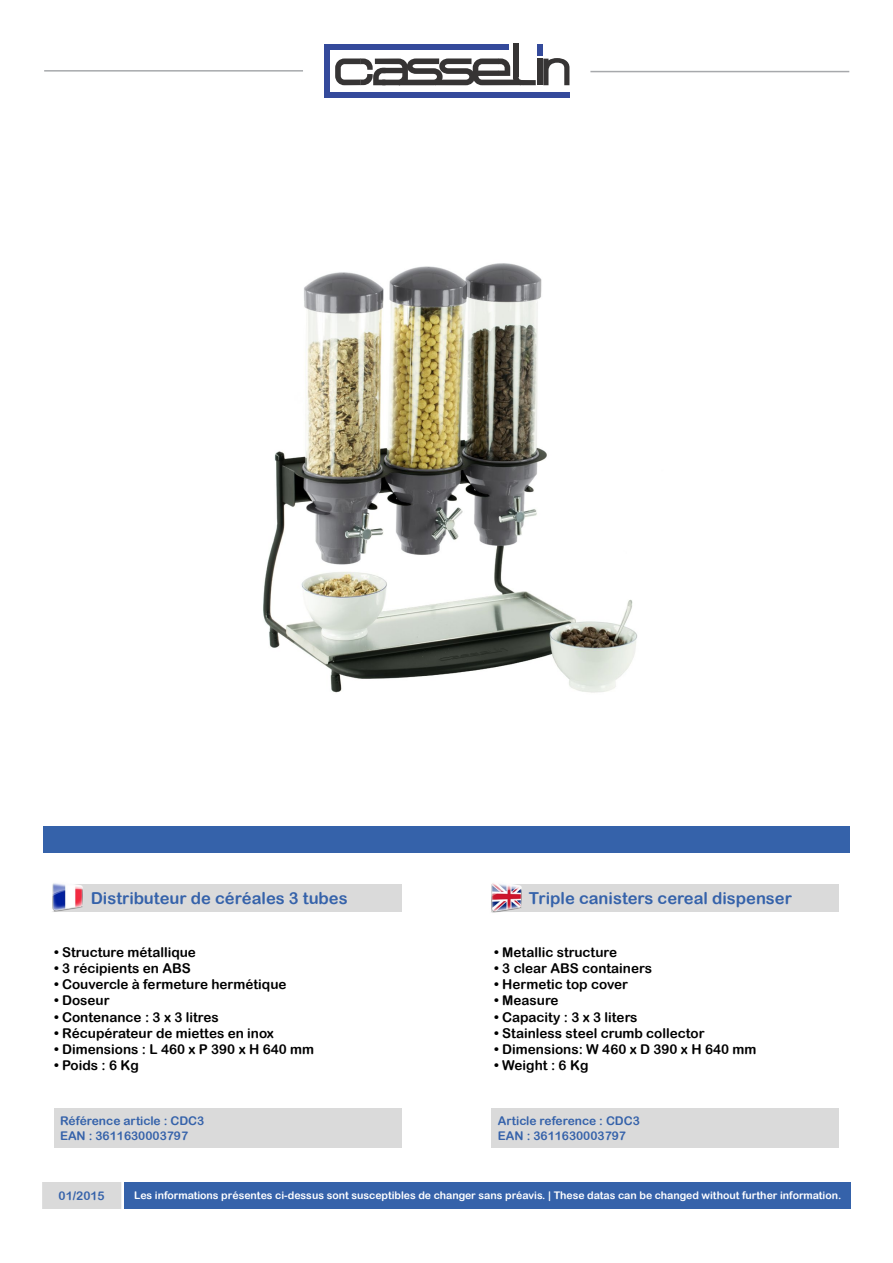
<style>
.page{position:relative;width:893px;height:1263px;background:#fff}
.page>*{position:absolute;margin:0;border:0;box-sizing:border-box;transform-origin:0 0}
.t1{font:900 54.3px "Walkway";color:#363434}
.t2{font:16.5px "Arial Rounded MT Bold";color:#3562aa}
.t3{font:13.5px "Arial Rounded MT Bold";color:#000}
.t4{font:12px/14.4px "Arial Rounded MT Bold";color:#3562aa}
.t5{font:10.5px "Arial Rounded MT Bold";color:#fff}
</style>
<div class="page">
<div style="left:42px;top:1182px;width:80px;height:27px;background:#dadada"></div>
<div style="left:54px;top:1108px;width:347px;height:40px;background:#dadada"></div>
<div style="left:492px;top:1108px;width:347px;height:40px;background:#dadada"></div>
<div style="left:324px;top:92px;width:246px;height:6px;background:#344a9b"></div>
<div style="left:324px;top:44px;width:184px;height:6px;background:#344a9b"></div>
<div style="left:324px;top:47px;width:5px;height:48px;background:#344a9b"></div>
<div style="left:537px;top:59px;width:5px;height:26px;background:#363434"></div>
<div style="left:513px;top:44px;width:5px;height:33px;background:#363434"></div>
<div style="left:523px;top:80px;width:13px;height:5px;background:#363434"></div>
<svg style="left:335px;top:58px;width:188px;height:27px"></svg>
<div style="left:537px;top:44px;width:5px;height:11px;background:#344a9b"></div>
<hr style="left:44px;top:70px;width:259px;height:2px;background:#a7a9ac">
<hr style="left:590px;top:71px;width:259px;height:1px;background:#a7a9ac">
<div style="left:125px;top:1182px;width:725px;height:27px;background:#3562aa"></div>
<div style="left:43px;top:826px;width:807px;height:27px;background:#3562aa"></div>
<img style="left:491px;top:883px;width:33px;height:30px">
<img style="left:52px;top:883px;width:32px;height:29px">
<img style="left:263px;top:263px;width:375px;height:430px">
<h1 class="t1" style="left:542px;top:38px;width:30px">n</h1>
<p class="t2" style="left:91px;top:888px;width:258px">Distributeur de céréales 3 tubes</p>
<p class="t2" style="left:529px;top:888px;width:265px">Triple canisters cereal dispenser</p>
<p class="t3" style="left:54px;top:944px;width:143px">• Structure métallique</p>
<p class="t3" style="left:54px;top:960px;width:138px">• 3 récipients en ABS</p>
<p class="t3" style="left:54px;top:976px;width:234px">• Couvercle à fermeture hermétique</p>
<p class="t3" style="left:54px;top:992px;width:57px">• Doseur</p>
<p class="t3" style="left:54px;top:1009px;width:166px">• Contenance : 3 x 3 litres</p>
<p class="t3" style="left:54px;top:1025px;width:221px">• Récupérateur de miettes en inox</p>
<p class="t3" style="left:54px;top:1041px;width:262px">• Dimensions : L 460 x P 390 x H 640 mm</p>
<p class="t3" style="left:54px;top:1057px;width:87px">• Poids : 6 Kg</p>
<p class="t3" style="left:494px;top:944px;width:124px">• Metallic structure</p>
<p class="t3" style="left:494px;top:960px;width:159px">• 3 clear ABS containers</p>
<p class="t3" style="left:494px;top:976px;width:135px">• Hermetic top cover</p>
<p class="t3" style="left:494px;top:992px;width:66px">• Measure</p>
<p class="t3" style="left:494px;top:1009px;width:145px">• Capacity : 3 x 3 liters</p>
<p class="t3" style="left:494px;top:1025px;width:212px">• Stainless steel crumb collector</p>
<p class="t3" style="left:494px;top:1041px;width:264px">• Dimensions: W 460 x D 390 x H 640 mm</p>
<p class="t3" style="left:494px;top:1057px;width:96px">• Weight : 6 Kg</p>
<p class="t4" style="left:60px;top:1113px;width:146px">Référence article : CDC3<br>EAN : 3611630003797</p>
<p class="t4" style="left:498px;top:1113px;width:143px">Article reference : CDC3<br>EAN : 3611630003797</p>
<p class="t4" style="left:59px;top:1188px;width:48px">01/2015</p>
<p class="t5" style="left:134px;top:1189px;width:709px">Les informations présentes ci-dessus sont susceptibles de changer sans préavis. | These datas can be changed without further information.</p>
</div>
